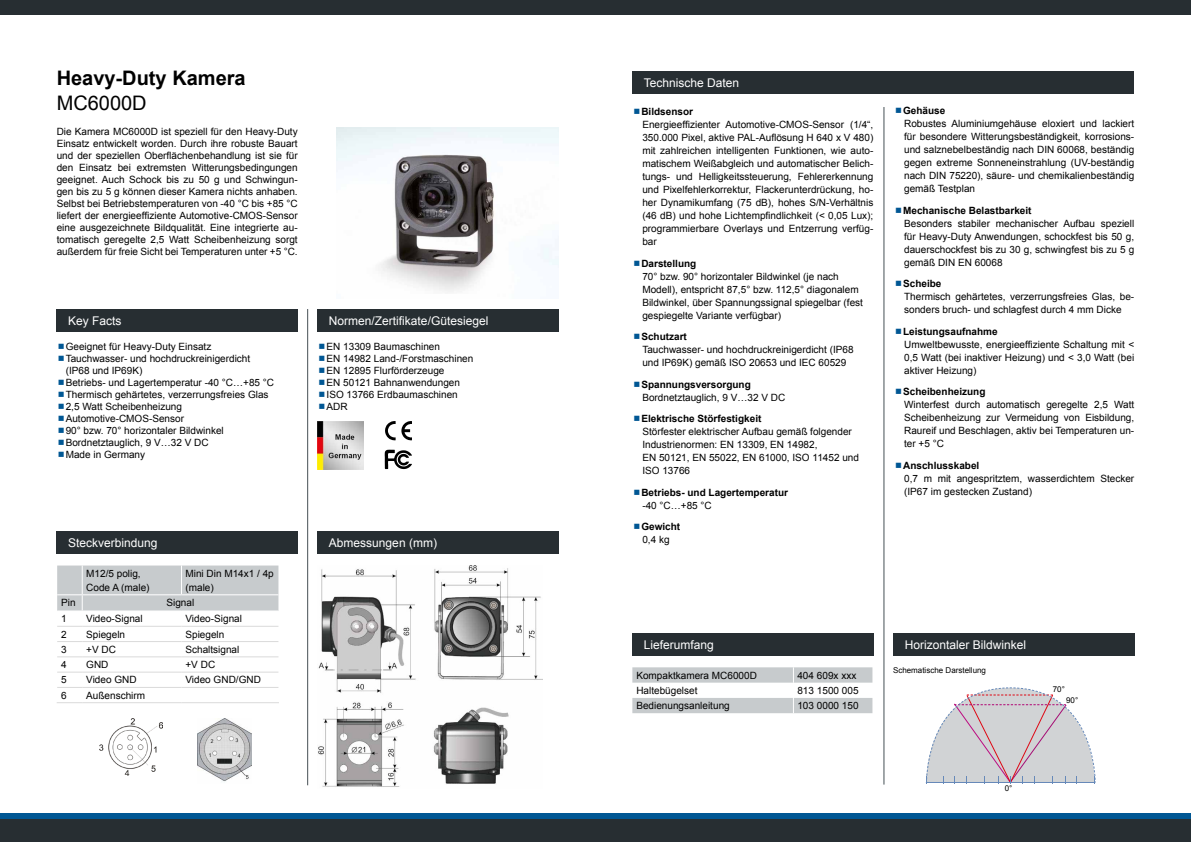
<style>
.page{position:relative;width:1191px;height:842px;background:#fff}
.page>*{position:absolute;margin:0;border:0;box-sizing:border-box;transform-origin:0 0}
.t1{font:700 20px "Arial";color:#000}
.t2{font:20px "Arial";color:#000}
.t3{font:12px "Arial";color:#fff}
.t4{font:10px/13px "Arial";color:#000}
.t5{font:700 10px "Arial";color:#000}
.t6{font:8px "Arial";color:#000}
</style>
<div class="page">
<div style="left:0;top:814px;width:1191px;height:28px;background:#272e32"></div>
<div style="left:0;top:0;width:1191px;height:14px;background:#272e32"></div>
<hr style="left:307px;top:309px;width:1px;height:476px;background:#465055">
<hr style="left:883px;top:107px;width:1px;height:677px;background:#465055">
<img style="left:337px;top:128px;width:221px;height:165px">
<img style="left:318px;top:565px;width:224px;height:222px">
<svg style="left:385px;top:421px;width:10px;height:19px"></svg>
<svg style="left:401px;top:421px;width:11px;height:20px"></svg>
<svg style="left:384px;top:450px;width:28px;height:19px"></svg>
<img style="left:317px;top:421px;width:46px;height:48px">
<div style="left:0;top:814px;width:1191px;height:5px;background:#005794"></div>
<svg style="left:925px;top:687px;width:171px;height:97px"></svg>
<div style="left:317px;top:309px;width:241px;height:23px;background:#272e32"></div>
<div style="left:57px;top:309px;width:241px;height:23px;background:#272e32"></div>
<div style="left:57px;top:531px;width:241px;height:23px;background:#272e32"></div>
<div style="left:632px;top:71px;width:502px;height:23px;background:#272e32"></div>
<div style="left:317px;top:531px;width:241px;height:23px;background:#272e32"></div>
<svg style="left:632px;top:667px;width:240px;height:46px"></svg>
<svg style="left:57px;top:565px;width:221px;height:46px;background:#c9cdcf"></svg>
<hr style="left:82px;top:610px;width:99px;height:1px;background:#fff">
<hr style="left:181px;top:610px;width:97px;height:1px;background:#fff">
<svg style="left:57px;top:626px;width:25px;height:1px"></svg>
<hr style="left:82px;top:626px;width:99px;height:1px;background:#dadada">
<hr style="left:181px;top:626px;width:97px;height:1px;background:#dadada">
<svg style="left:57px;top:641px;width:25px;height:1px"></svg>
<hr style="left:82px;top:641px;width:99px;height:1px;background:#dadada">
<hr style="left:181px;top:641px;width:97px;height:1px;background:#dadada">
<svg style="left:57px;top:656px;width:25px;height:1px"></svg>
<hr style="left:82px;top:656px;width:99px;height:1px;background:#dadada">
<hr style="left:181px;top:656px;width:97px;height:1px;background:#dadada">
<svg style="left:57px;top:672px;width:25px;height:1px"></svg>
<hr style="left:82px;top:672px;width:99px;height:1px;background:#dadada">
<hr style="left:181px;top:672px;width:97px;height:1px;background:#dadada">
<svg style="left:57px;top:687px;width:25px;height:1px"></svg>
<hr style="left:82px;top:687px;width:99px;height:1px;background:#dadada">
<hr style="left:181px;top:687px;width:97px;height:1px;background:#dadada">
<svg style="left:57px;top:702px;width:25px;height:1px"></svg>
<hr style="left:82px;top:702px;width:99px;height:1px;background:#dadada">
<hr style="left:181px;top:702px;width:98px;height:1px;background:#dadada">
<img style="left:99px;top:718px;width:63px;height:57px">
<img style="left:198px;top:719px;width:53px;height:63px">
<div style="left:893px;top:633px;width:241px;height:23px;background:#272e32"></div>
<div style="left:632px;top:633px;width:241px;height:23px;background:#272e32"></div>
<h1 class="t1" style="left:57px;top:65px;width:190px">Heavy-Duty Kamera</h1>
<h1 class="t2" style="left:57px;top:90px;width:92px">MC6000D</h1>
<p class="t4" style="left:57px;top:125px;width:242px;line-height:12px;text-align:justify">Die Kamera MC6000D ist speziell für den Heavy-Duty Einsatz entwickelt worden. Durch ihre robuste Bauart und der speziellen Oberflächenbehandlung ist sie für den Einsatz bei extremsten Witterungsbedingungen geeignet. Auch Schock bis zu 50 g und Schwingun&shy;gen bis zu 5 g können dieser Kamera nichts anhaben.<br>Selbst bei Betriebstemperaturen von -40 °C bis +85 °C liefert der energieeffiziente Automotive-CMOS-Sensor eine ausgezeichnete Bildqualität. Eine integrierte au&shy;tomatisch geregelte 2,5 Watt Scheibenheizung sorgt außerdem für freie Sicht bei Temperaturen unter +5 °C.</p>
<p class="t3" style="left:68px;top:313px;width:55px">Key Facts</p>
<p class="t3" style="left:329px;top:313px;width:161px">Normen/Zertifikate/Gütesiegel</p>
<p class="t4" style="left:66px;top:341px;width:210px;line-height:12px">Geeignet für Heavy-Duty Einsatz<br>Tauchwasser- und hochdruckreinigerdicht (IP68 und IP69K)<br>Betriebs- und Lagertemperatur -40 °C…+85 °C<br>Thermisch gehärtetes, verzerrungsfreies Glas<br>2,5 Watt Scheibenheizung<br>Automotive-CMOS-Sensor<br>90° bzw. 70° horizontaler Bildwinkel<br>Bordnetztauglich, 9 V…32 V DC<br>Made in Germany</p>
<p class="t3" style="left:68px;top:535px;width:91px">Steckverbindung</p>
<p class="t4" style="left:86px;top:566px;width:65px;line-height:14px">M12/5 polig,<br>Code A (male)</p>
<p class="t4" style="left:185px;top:566px;width:90px;line-height:14px">Mini Din M14x1 / 4p (male)</p>
<p class="t4" style="left:61px;top:596px;width:16px">Pin</p>
<p class="t4" style="left:166px;top:596px;width:29px">Signal</p>
<p class="t4" style="left:61px;top:612px;width:7px">1</p>
<p class="t4" style="left:86px;top:612px;width:58px">Video-Signal</p>
<p class="t4" style="left:185px;top:612px;width:58px">Video-Signal</p>
<p class="t4" style="left:61px;top:628px;width:7px">2</p>
<p class="t4" style="left:86px;top:628px;width:40px">Spiegeln</p>
<p class="t4" style="left:185px;top:628px;width:40px">Spiegeln</p>
<p class="t4" style="left:61px;top:643px;width:7px">3</p>
<p class="t4" style="left:86px;top:643px;width:31px">+V DC</p>
<p class="t4" style="left:185px;top:643px;width:55px">Schaltsignal</p>
<p class="t4" style="left:61px;top:658px;width:7px">4</p>
<p class="t4" style="left:86px;top:658px;width:24px">GND</p>
<p class="t4" style="left:185px;top:658px;width:31px">+V DC</p>
<p class="t4" style="left:61px;top:673px;width:7px">5</p>
<p class="t4" style="left:86px;top:673px;width:52px">Video GND</p>
<p class="t4" style="left:185px;top:673px;width:77px">Video GND/GND</p>
<p class="t4" style="left:61px;top:689px;width:7px">6</p>
<p class="t4" style="left:86px;top:689px;width:60px">Außenschirm</p>
<p class="t4" style="left:326px;top:341px;width:148px;line-height:12px">EN 13309 Baumaschinen<br>EN 14982 Land-/Forstmaschinen<br>EN 12895 Flurförderzeuge<br>EN 50121 Bahnanwendungen<br>ISO 13766 Erdbaumaschinen<br>ADR</p>
<p class="t3" style="left:329px;top:535px;width:110px">Abmessungen (mm)</p>
<p class="t3" style="left:643px;top:75px;width:97px">Technische Daten</p>
<p class="t5" style="left:641px;top:105px;width:53px">Bildsensor</p>
<p class="t4" style="left:642px;top:118px;width:232px;text-align:justify">Energieeffizienter Automotive-CMOS-Sensor (1/4“, 350.000 Pixel, aktive PAL-Auflösung H 640 x V 480) mit zahlreichen intelligenten Funktionen, wie auto&shy;matischem Weißabgleich und automatischer Belich&shy;tungs- und Helligkeitssteuerung, Fehlererkennung und Pixelfehlerkorrektur, Flackerunterdrückung, ho&shy;her Dynamikumfang (75 dB), hohes S/N-Verhältnis (46 dB) und hohe Lichtempfindlichkeit (&lt; 0,05 Lux); programmierbare Overlays und Entzerrung verfüg&shy;bar</p>
<p class="t5" style="left:641px;top:256px;width:57px">Darstellung</p>
<p class="t4" style="left:642px;top:270px;width:222px">70° bzw. 90° horizontaler Bildwinkel (je nach Modell), entspricht 87,5° bzw. 112,5° diagonalem Bildwinkel, über Spannungssignal spiegelbar (fest gespiegelte Variante verfügbar)</p>
<p class="t5" style="left:641px;top:330px;width:47px">Schutzart</p>
<p class="t4" style="left:642px;top:343px;width:213px">Tauchwasser- und hochdruckreinigerdicht (IP68 und IP69K) gemäß ISO 20653 und IEC 60529</p>
<p class="t5" style="left:641px;top:377px;width:111px">Spannungsversorgung</p>
<p class="t4" style="left:642px;top:391px;width:144px">Bordnetztauglich, 9 V…32 V DC</p>
<p class="t5" style="left:641px;top:412px;width:122px">Elektrische Störfestigkeit</p>
<p class="t4" style="left:642px;top:425px;width:218px">Störfester elektrischer Aufbau gemäß folgender Industrienormen: EN 13309, EN 14982,<br>EN 50121, EN 55022, EN 61000, ISO 11452 und ISO 13766</p>
<p class="t5" style="left:641px;top:485px;width:148px">Betriebs- und Lagertemperatur</p>
<p class="t4" style="left:642px;top:499px;width:71px">-40 °C…+85 °C</p>
<p class="t5" style="left:641px;top:520px;width:40px">Gewicht</p>
<p class="t4" style="left:642px;top:533px;width:29px">0,4 kg</p>
<p class="t5" style="left:903px;top:104px;width:44px">Gehäuse</p>
<p class="t4" style="left:904px;top:117px;width:231px;text-align:justify">Robustes Aluminiumgehäuse eloxiert und lackiert für besondere Witterungsbeständigkeit, korrosions&shy;und salznebelbeständig nach DIN 60068, beständig gegen extreme Sonneneinstrahlung (UV-beständig nach DIN 75220), säure- und chemikalienbeständig gemäß Testplan</p>
<p class="t5" style="left:903px;top:203px;width:130px">Mechanische Belastbarkeit</p>
<p class="t4" style="left:904px;top:217px;width:232px;text-align:justify">Besonders stabiler mechanischer Aufbau speziell für Heavy-Duty Anwendungen, schockfest bis 50 g, dauerschockfest bis zu 30 g, schwingfest bis zu 5 g gemäß DIN EN 60068</p>
<p class="t5" style="left:903px;top:277px;width:40px">Scheibe</p>
<p class="t4" style="left:904px;top:290px;width:231px">Thermisch gehärtetes, verzerrungsfreies Glas, be&shy;sonders bruch- und schlagfest durch 4 mm Dicke</p>
<p class="t5" style="left:903px;top:324px;width:96px">Leistungsaufnahme</p>
<p class="t4" style="left:904px;top:338px;width:231px;text-align:justify">Umweltbewusste, energieeffiziente Schaltung mit &lt; 0,5 Watt (bei inaktiver Heizung) und &lt; 3,0 Watt (bei aktiver Heizung)</p>
<p class="t5" style="left:903px;top:385px;width:84px">Scheibenheizung</p>
<p class="t4" style="left:904px;top:398px;width:232px;text-align:justify">Winterfest durch automatisch geregelte 2,5 Watt Scheibenheizung zur Vermeidung von Eisbildung, Raureif und Beschlagen, aktiv bei Temperaturen un&shy;ter +5 °C</p>
<p class="t5" style="left:903px;top:458px;width:78px">Anschlusskabel</p>
<p class="t4" style="left:904px;top:472px;width:231px">0,7 m mit angespritztem, wasserdichtem Stecker (IP67 im gestecken Zustand)</p>
<p class="t3" style="left:643px;top:637px;width:72px">Lieferumfang</p>
<p class="t3" style="left:904px;top:637px;width:123px">Horizontaler Bildwinkel</p>
<p class="t6" style="left:893px;top:665px;width:94px">Schematische Darstellung</p>
<p class="t4" style="left:636px;top:669px;width:122px">Kompaktkamera MC6000D</p>
<p class="t4" style="left:797px;top:669px;width:60px">404 609x xxx</p>
<p class="t4" style="left:636px;top:684px;width:63px">Haltebügelset</p>
<p class="t4" style="left:797px;top:684px;width:63px">813 1500 005</p>
<p class="t4" style="left:636px;top:699px;width:95px">Bedienungsanleitung</p>
<p class="t4" style="left:797px;top:699px;width:63px">103 0000 150</p>
<p class="t6" style="left:1052px;top:684px;width:14px">70°</p>
<p class="t6" style="left:1066px;top:695px;width:14px">90°</p>
<p class="t6" style="left:1004px;top:783px;width:9px">0°</p>
</div>
